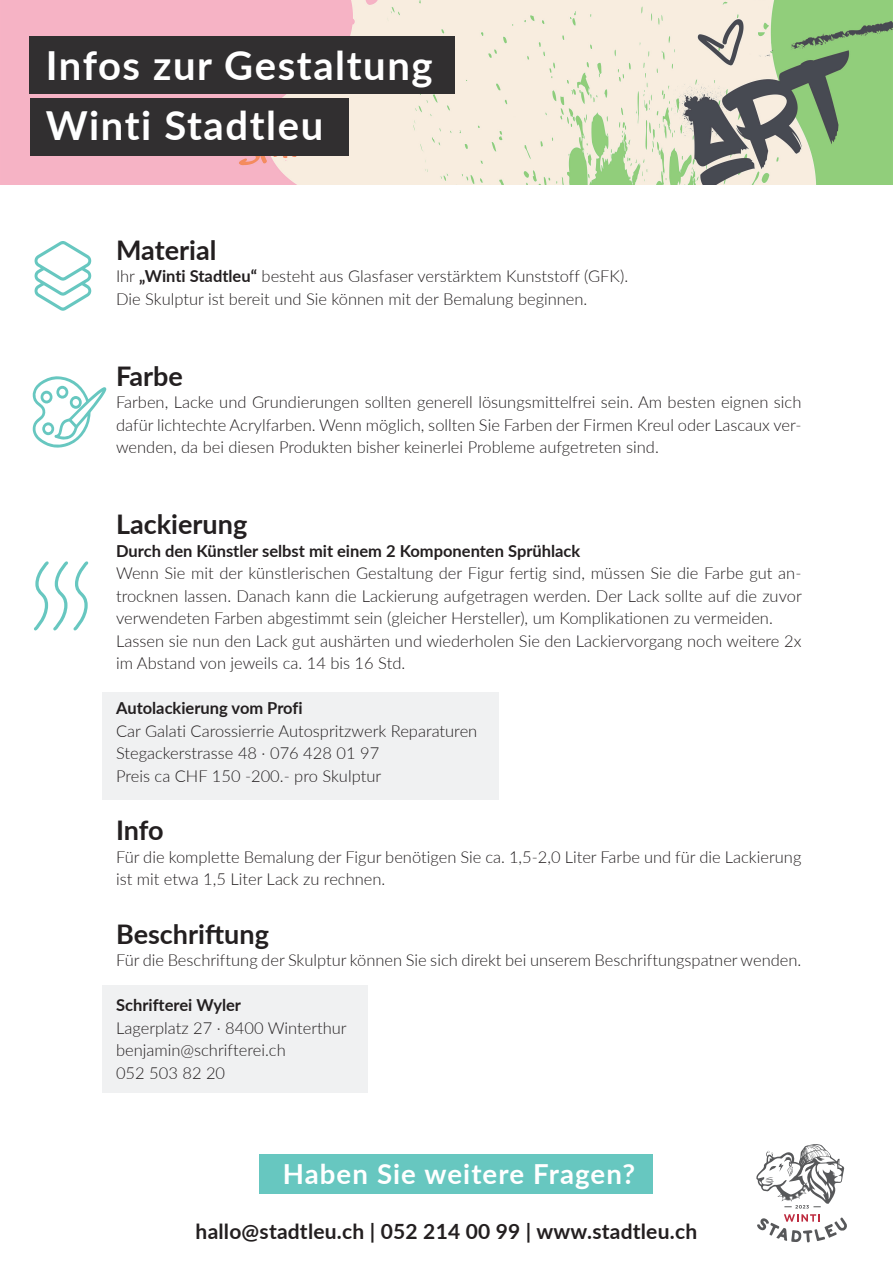
<style>
.page{position:relative;width:893px;height:1263px;background:#fff}
.page>*{position:absolute;margin:0;border:0;box-sizing:border-box;transform-origin:0 0}
.t1{font:700 40.05px/60px "Lato";letter-spacing:.04em;color:#fff}
.t2{font:700 27.6px "Lato";letter-spacing:.04em;color:#fff}
.t3{font:700 27px "Lato";color:#231f20}
.t4{font:700 21px "Lato";letter-spacing:.01em;color:#231f20}
.t5{font:300 16.5px/22.5px "Lato";color:#231f20}
.t6{font:700 16.5px "Lato";color:#231f20}
.s1{font-weight:700}
</style>
<div class="page">
<div style="left:102px;top:692px;width:397px;height:107px;background:#f0f1f2"></div>
<div style="left:102px;top:985px;width:265px;height:108px;background:#f0f1f2"></div>
<img style="left:0;top:0;width:893px;height:185px">
<svg style="left:757px;top:1214px;width:90px;height:28px"></svg>
<svg style="left:756px;top:1144px;width:88px;height:64px"></svg>
<div style="left:30px;top:37px;width:425px;height:57px;background:#312f30"></div>
<div style="left:30px;top:99px;width:319px;height:57px;background:#312f30"></div>
<svg style="left:35px;top:241px;width:57px;height:70px"></svg>
<svg style="left:33px;top:376px;width:73px;height:72px"></svg>
<svg style="left:34px;top:561px;width:55px;height:70px"></svg>
<div style="left:259px;top:1154px;width:394px;height:40px;background:#67c7c0"></div>
<h1 class="t1" style="left:46px;top:33px;width:388px">Infos zur Gestaltung<br>Winti Stadtleu</h1>
<h3 class="t3" style="left:116px;top:230px;width:102px">Material</h3>
<p class="t5" style="left:116px;top:265px;width:514px">Ihr <span class="s1">„Winti Stadtleu“</span> besteht aus Glasfaser verstärktem Kunststoff (GFK).<br>Die Skulptur ist bereit und Sie können mit der Bemalung beginnen.</p>
<h3 class="t3" style="left:116px;top:356px;width:68px">Farbe</h3>
<p class="t5" style="left:116px;top:391px;width:687px;text-align:justify">Farben, Lacke und Grundierungen sollten generell lösungsmittelfrei sein. Am besten eignen sich dafür lichtechte Acrylfarben. Wenn möglich, sollten Sie Farben der Firmen Kreul oder Lascaux ver&shy;wenden, da bei diesen Produkten bisher keinerlei Probleme aufgetreten sind.</p>
<h3 class="t3" style="left:116px;top:505px;width:133px">Lackierung</h3>
<p class="t6" style="left:116px;top:539px;width:466px">Durch den Künstler selbst mit einem 2 Komponenten Sprühlack</p>
<p class="t5" style="left:116px;top:562px;width:687px">Wenn Sie mit der künstlerischen Gestaltung der Figur fertig sind, müssen Sie die Farbe gut an&shy;trocknen lassen. Danach kann die Lackierung aufgetragen werden. Der Lack sollte auf die zuvor verwendeten Farben abgestimmt sein (gleicher Hersteller), um Komplikationen zu vermeiden.<br>Lassen sie nun den Lack gut aushärten und wiederholen Sie den Lackiervorgang noch weitere 2x im Abstand von jeweils ca. 14 bis 16 Std.</p>
<p class="t6" style="left:116px;top:696px;width:188px">Autolackierung vom Profi</p>
<p class="t5" style="left:116px;top:719px;width:363px">Car Galati Carossierrie Autospritzwerk Reparaturen<br>Stegackerstrasse 48 · 076 428 01 97<br>Preis ca CHF 150 -200.- pro Skulptur</p>
<h3 class="t3" style="left:116px;top:811px;width:49px">Info</h3>
<p class="t5" style="left:116px;top:845px;width:687px">Für die komplette Bemalung der Figur benötigen Sie ca. 1,5-2,0 Liter Farbe und für die Lackierung ist mit etwa 1,5 Liter Lack zu rechnen.</p>
<h3 class="t3" style="left:116px;top:914px;width:154px">Beschriftung</h3>
<p class="t5" style="left:116px;top:949px;width:687px">Für die Beschriftung der Skulptur können Sie sich direkt bei unserem Beschriftungspatner wenden.</p>
<p class="t6" style="left:116px;top:993px;width:127px">Schrifterei Wyler</p>
<p class="t5" style="left:116px;top:1016px;width:232px">Lagerplatz 27 · 8400 Winterthur benjamin@schrifterei.ch<br>052 503 82 20</p>
<h2 class="t2" style="left:283px;top:1154px;width:354px">Haben Sie weitere Fragen?</h2>
<p class="t4" style="left:196px;top:1216px;width:503px">hallo@stadtleu.ch | 052 214 00 99 | www.stadtleu.ch</p>
</div>
